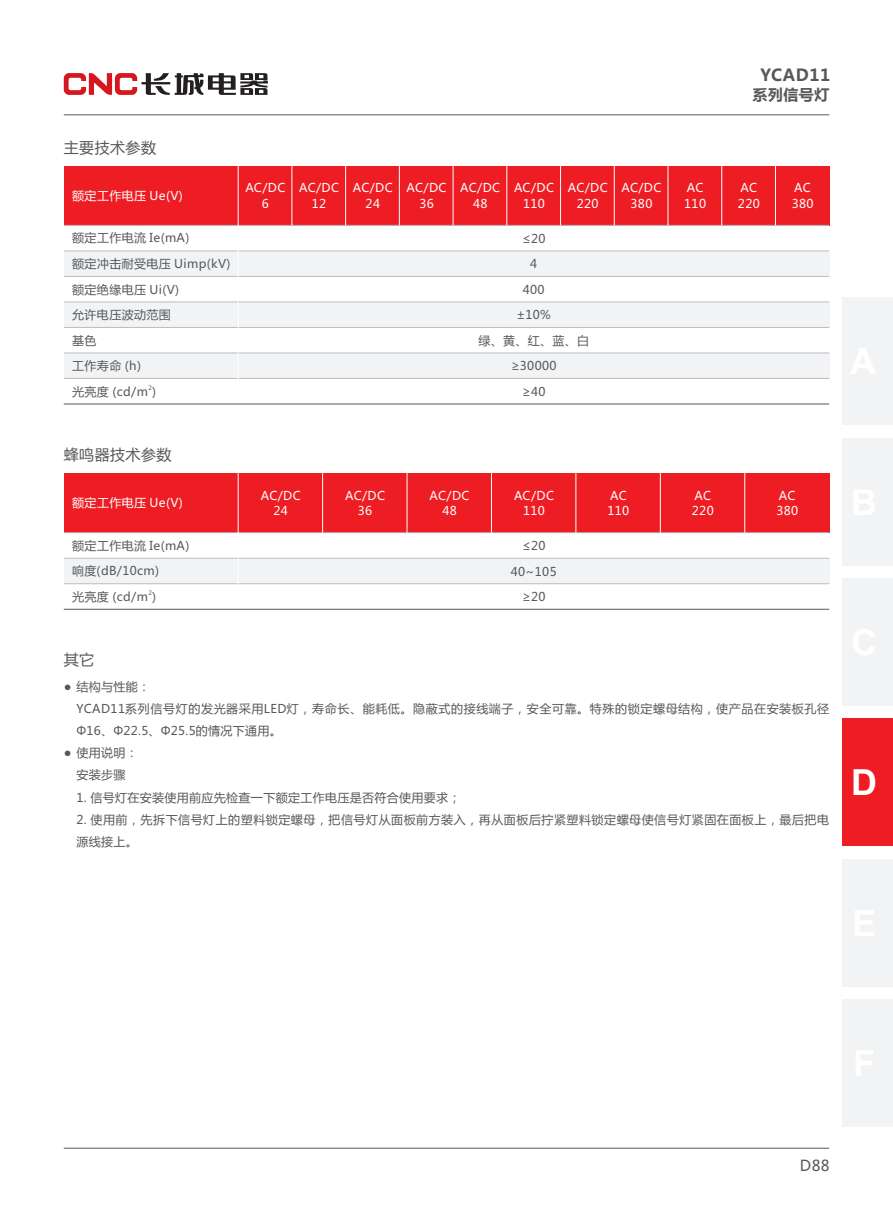
<style>
.page{position:relative;width:893px;height:1212px;background:#fff}
.page>*{position:absolute;margin:0;border:0;box-sizing:border-box;transform-origin:0 0}
.t1{font:700 36px "Arial";color:#fff}
.t2{font:700 16.5px "Microsoft Ya Hei";letter-spacing:.03em;color:#57585a}
.t3{font:15px "Microsoft Ya Hei";letter-spacing:.03em;color:#57585a}
.t4{font:700 15px "Microsoft Ya Hei";letter-spacing:.03em;color:#57585a}
.t5{font:12px/25.5px "Microsoft Ya Hei";letter-spacing:.03em;color:#57585a}
.t6{font:12px/15.9px "Microsoft Ya Hei";letter-spacing:.03em;color:#fff;text-align:center}
.t7{font:12px/22.2px "Microsoft Ya Hei";letter-spacing:.05em;color:#57585a}
.t8{font:6px "Microsoft Ya Hei";color:#57585a}
</style>
<div class="page">
<hr style="left:64px;top:114px;width:765px;height:1px;background:#57585a">
<hr style="left:64px;top:1148px;width:765px;height:1px;background:#57585a">
<svg style="left:64px;top:73px;width:204px;height:22px"></svg>
<div style="left:64px;top:251px;width:765px;height:25px;background:#f2f3f4"></div>
<div style="left:64px;top:302px;width:765px;height:25px;background:#f2f3f4"></div>
<div style="left:64px;top:353px;width:765px;height:25px;background:#f2f3f4"></div>
<div style="left:64px;top:166px;width:765px;height:59px;background:#ee1d23"></div>
<hr style="left:64px;top:225px;width:765px;height:1px;background:#bcbdc0">
<hr style="left:64px;top:251px;width:765px;height:1px;background:#bcbdc0">
<hr style="left:64px;top:276px;width:765px;height:1px;background:#bcbdc0">
<hr style="left:64px;top:302px;width:765px;height:1px;background:#bcbdc0">
<hr style="left:64px;top:327px;width:765px;height:1px;background:#bcbdc0">
<hr style="left:64px;top:353px;width:765px;height:1px;background:#bcbdc0">
<hr style="left:64px;top:378px;width:765px;height:1px;background:#bcbdc0">
<hr style="left:238px;top:166px;width:1px;height:238px;background:#fff">
<hr style="left:64px;top:404px;width:765px;height:1px;background:#57585a">
<hr style="left:291px;top:166px;width:1px;height:59px;background:#fff">
<hr style="left:345px;top:166px;width:1px;height:59px;background:#fff">
<hr style="left:399px;top:166px;width:1px;height:59px;background:#fff">
<div style="left:64px;top:558px;width:765px;height:26px;background:#f2f3f4"></div>
<div style="left:64px;top:473px;width:765px;height:60px;background:#ee1d23"></div>
<hr style="left:64px;top:532px;width:765px;height:1px;background:#bcbdc0">
<hr style="left:64px;top:558px;width:765px;height:1px;background:#bcbdc0">
<hr style="left:64px;top:583px;width:765px;height:1px;background:#bcbdc0">
<hr style="left:238px;top:473px;width:1px;height:136px;background:#fff">
<hr style="left:322px;top:473px;width:1px;height:60px;background:#fff">
<hr style="left:407px;top:473px;width:1px;height:60px;background:#fff">
<hr style="left:64px;top:609px;width:765px;height:1px;background:#57585a">
<div style="left:842px;top:298px;width:51px;height:127px;background:#f2f3f4"></div>
<div style="left:842px;top:438px;width:51px;height:128px;background:#f2f3f4"></div>
<div style="left:842px;top:578px;width:51px;height:128px;background:#f2f3f4"></div>
<div style="left:842px;top:719px;width:51px;height:127px;background:#ee1d23"></div>
<div style="left:842px;top:859px;width:51px;height:127px;background:#f2f3f4"></div>
<div style="left:842px;top:999px;width:51px;height:128px;background:#f2f3f4"></div>
<hr style="left:453px;top:166px;width:1px;height:59px;background:#fff">
<hr style="left:506px;top:166px;width:1px;height:59px;background:#fff">
<hr style="left:560px;top:166px;width:1px;height:59px;background:#fff">
<hr style="left:614px;top:166px;width:1px;height:59px;background:#fff">
<hr style="left:668px;top:166px;width:1px;height:59px;background:#fff">
<hr style="left:721px;top:166px;width:1px;height:59px;background:#fff">
<hr style="left:775px;top:166px;width:1px;height:59px;background:#fff">
<hr style="left:491px;top:473px;width:1px;height:60px;background:#fff">
<hr style="left:575px;top:473px;width:1px;height:60px;background:#fff">
<hr style="left:660px;top:473px;width:1px;height:60px;background:#fff">
<hr style="left:744px;top:473px;width:1px;height:60px;background:#fff">
<h2 class="t2" style="left:760px;top:67px;width:71px">YCAD11</h2>
<p class="t4" style="left:753px;top:88px;width:78px">系列信号灯</p>
<p class="t3" style="left:64px;top:141px;width:94px">主要技术参数</p>
<p class="t6" style="left:72px;top:188px;width:112px">额定工作电压 Ue(V)</p>
<p class="t6" style="left:245px;top:181px;width:42px">AC/DC<br>6</p>
<p class="t6" style="left:299px;top:181px;width:42px">AC/DC<br>12</p>
<p class="t6" style="left:353px;top:181px;width:42px">AC/DC<br>24</p>
<p class="t6" style="left:407px;top:181px;width:42px">AC/DC<br>36</p>
<p class="t5" style="left:72px;top:226px;width:160px">额定工作电流 Ie(mA)<br>额定冲击耐受电压 Uimp(kV)额定绝缘电压 Ui(V)<br>允许电压波动范围<br>基色<br>工作寿命 (h)<br>光亮度 (cd/m )</p>
<p class="t8" style="left:148px;top:385px;width:5px">2</p>
<p class="t6" style="left:460px;top:181px;width:42px">AC/DC<br>48</p>
<p class="t6" style="left:514px;top:181px;width:42px">AC/DC<br>110</p>
<p class="t6" style="left:568px;top:181px;width:42px">AC/DC<br>220</p>
<p class="t6" style="left:621px;top:181px;width:42px">AC/DC<br>380</p>
<p class="t6" style="left:684px;top:181px;width:23px;text-align:left">AC<br>110</p>
<p class="t6" style="left:738px;top:181px;width:23px;text-align:left">AC<br>220</p>
<p class="t6" style="left:792px;top:181px;width:23px;text-align:left">AC<br>380</p>
<p class="t5" style="left:478px;top:227px;width:112px;text-align:center">≤20<br>4<br>400<br>±10%<br>绿、黄、红、蓝、白≥30000<br>≥40</p>
<p class="t3" style="left:64px;top:448px;width:109px">蜂鸣器技术参数</p>
<p class="t6" style="left:72px;top:496px;width:112px">额定工作电压 Ue(V)</p>
<p class="t6" style="left:261px;top:488px;width:42px">AC/DC<br>24</p>
<p class="t6" style="left:345px;top:488px;width:42px">AC/DC<br>36</p>
<p class="t6" style="left:430px;top:488px;width:42px">AC/DC<br>48</p>
<p class="t5" style="left:72px;top:534px;width:119px">额定工作电流 Ie(mA)响度(dB/10cm)<br>光亮度 (cd/m )</p>
<p class="t8" style="left:148px;top:590px;width:5px">2</p>
<p class="t3" style="left:64px;top:653px;width:32px">其它</p>
<p class="t5" style="left:64px;top:675px;width:88px">● 结构与性能：</p>
<p class="t6" style="left:514px;top:488px;width:42px">AC/DC<br>110</p>
<p class="t6" style="left:607px;top:488px;width:23px;text-align:left">AC<br>110</p>
<p class="t6" style="left:692px;top:488px;width:23px;text-align:left">AC<br>220</p>
<p class="t6" style="left:776px;top:488px;width:23px;text-align:left">AC<br>380</p>
<p class="t5" style="left:511px;top:534px;width:47px;text-align:center">≤20<br>40~105 ≥20</p>
<p class="t7" style="left:77px;top:698px;width:754px">YCAD11系列信号灯的发光器采用LED灯，寿命长、能耗低。隐蔽式的接线端子，安全可靠。特殊的锁定螺母结构，使产品在安装板孔径<br>Φ16、Φ22.5、Φ25.5的情况下通用。</p>
<p class="t5" style="left:77px;top:763px;width:51px">安装步骤</p>
<p class="t5" style="left:77px;top:785px;width:386px">1. 信号灯在安装使用前应先检查一下额定工作电压是否符合使用要求；</p>
<p class="t5" style="left:76px;top:809px;width:754px;line-height:22.2px">2. 使用前，先拆下信号灯上的塑料锁定螺母，把信号灯从面板前方装入，再从面板后拧紧塑料锁定螺母使信号灯紧固在面板上，最后把电源线接上。</p>
<p class="t5" style="left:64px;top:741px;width:76px">● 使用说明：</p>
<h1 class="t1" style="left:851px;top:769px;width:27px">D</h1>
<p class="t3" style="left:800px;top:1158px;width:31px">D88</p>
</div>
